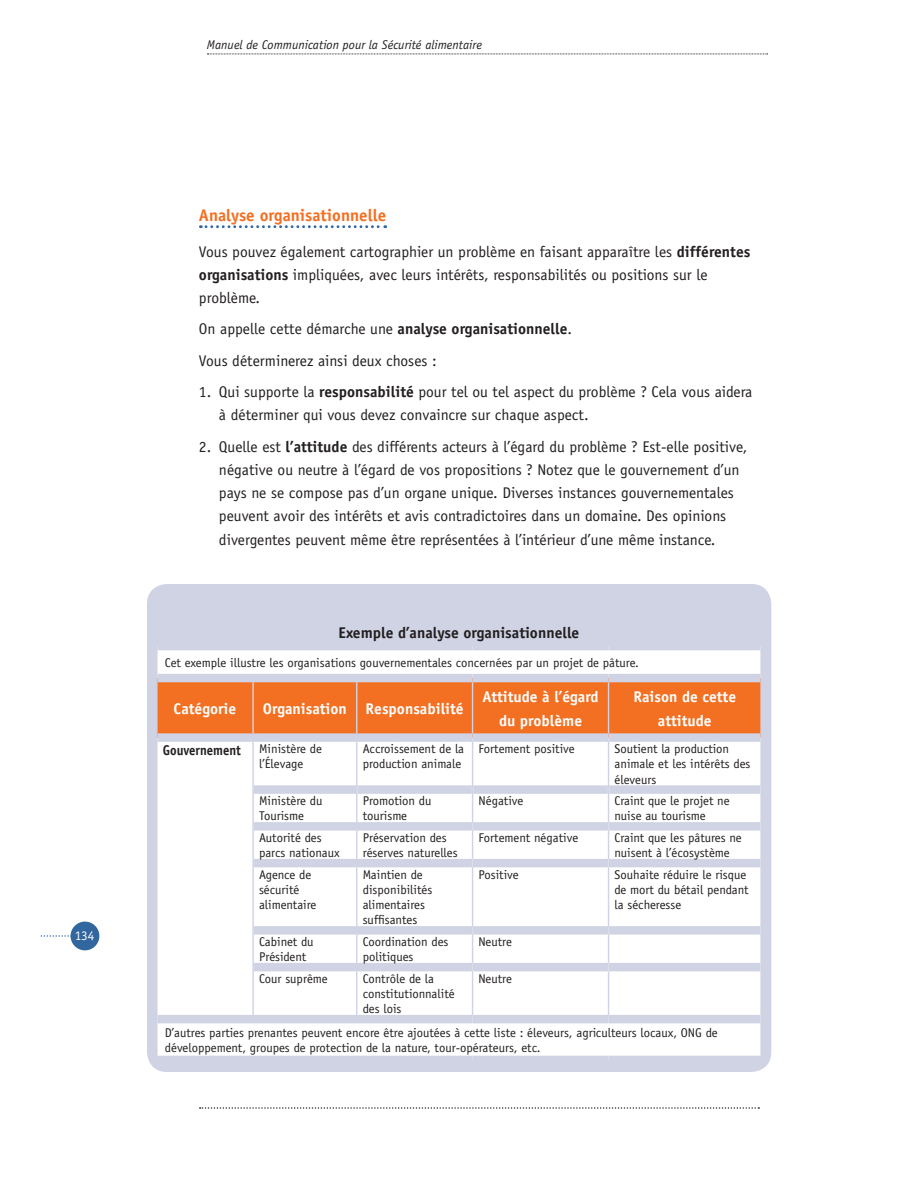
<style>
.page{position:relative;width:918px;height:1188px;background:#fff}
.page>*{position:absolute;margin:0;border:0;box-sizing:border-box;transform-origin:0 0}
.t1{font:700 16.95px "Officina Sans";color:#f36f21}
.t2{font:15.45px/23.2px "Officina Sans";color:#231f20}
.t3{font:700 15.45px/23.2px "Officina Sans";color:#fff;text-align:center}
.t4{font:700 15.45px "Officina Sans";color:#231f20}
.t5{font:700 14.1px "Officina Sans";color:#231f20;scale:.9 1}
.t6{font:13.2px "Officina Sans";color:#fff}
.t7{font:12.75px/15.3px "Officina Sans";color:#231f20}
.t8{font:italic 12.75px "Officina Sans";color:#231f20}
.s1{font-weight:700}
</style>
<div class="page">
<svg style="left:40px;top:935px;width:31px;height:2px"></svg>
<svg style="left:207px;top:54px;width:561px;height:1px"></svg>
<svg style="left:200px;top:1107px;width:559px;height:2px"></svg>
<div style="left:71px;top:922px;width:28px;height:28px;background:#31669f;border-radius:50%"></div>
<div style="left:147px;top:584px;width:624px;height:488px;background:#cfd3e4;border-radius:20px"></div>
<svg style="left:200px;top:225px;width:186px;height:3px"></svg>
<div style="left:158px;top:650px;width:602px;height:406px;background:#fff"></div>
<div style="left:158px;top:682px;width:602px;height:51px;background:#f36f21"></div>
<div style="left:254px;top:785px;width:102px;height:9px;background:#cfd3e4"></div>
<div style="left:357px;top:785px;width:115px;height:9px;background:#cfd3e4"></div>
<div style="left:473px;top:785px;width:135px;height:9px;background:#cfd3e4"></div>
<div style="left:609px;top:785px;width:151px;height:9px;background:#cfd3e4"></div>
<hr style="left:252px;top:682px;width:2px;height:51px;background:#cfd3e4">
<hr style="left:356px;top:682px;width:1px;height:51px;background:#cfd3e4">
<hr style="left:472px;top:682px;width:1px;height:51px;background:#cfd3e4">
<hr style="left:608px;top:682px;width:1px;height:51px;background:#cfd3e4">
<hr style="left:252px;top:742px;width:2px;height:48px;background:#cfd3e4">
<hr style="left:356px;top:742px;width:1px;height:48px;background:#cfd3e4">
<hr style="left:472px;top:742px;width:1px;height:48px;background:#cfd3e4">
<hr style="left:608px;top:742px;width:1px;height:48px;background:#cfd3e4">
<hr style="left:252px;top:790px;width:2px;height:36px;background:#cfd3e4">
<hr style="left:356px;top:790px;width:1px;height:32px;background:#cfd3e4">
<hr style="left:472px;top:790px;width:1px;height:32px;background:#cfd3e4">
<hr style="left:608px;top:790px;width:1px;height:32px;background:#cfd3e4">
<hr style="left:252px;top:826px;width:2px;height:37px;background:#cfd3e4">
<svg style="left:356px;top:831px;width:1px;height:28px"></svg>
<svg style="left:472px;top:831px;width:1px;height:28px"></svg>
<svg style="left:608px;top:831px;width:1px;height:28px"></svg>
<hr style="left:252px;top:863px;width:2px;height:67px;background:#cfd3e4">
<hr style="left:356px;top:867px;width:1px;height:59px;background:#cfd3e4">
<hr style="left:472px;top:867px;width:1px;height:59px;background:#cfd3e4">
<hr style="left:608px;top:867px;width:1px;height:59px;background:#cfd3e4">
<hr style="left:252px;top:930px;width:2px;height:37px;background:#cfd3e4">
<svg style="left:356px;top:935px;width:1px;height:28px"></svg>
<svg style="left:472px;top:935px;width:1px;height:28px"></svg>
<svg style="left:608px;top:935px;width:1px;height:28px"></svg>
<div style="left:254px;top:822px;width:219px;height:9px;background:#cfd3e4"></div>
<div style="left:473px;top:822px;width:136px;height:9px;background:#cfd3e4"></div>
<div style="left:609px;top:822px;width:151px;height:9px;background:#cfd3e4"></div>
<div style="left:254px;top:859px;width:219px;height:8px;background:#cfd3e4"></div>
<div style="left:473px;top:859px;width:136px;height:8px;background:#cfd3e4"></div>
<div style="left:609px;top:859px;width:151px;height:8px;background:#cfd3e4"></div>
<div style="left:254px;top:926px;width:219px;height:9px;background:#cfd3e4"></div>
<div style="left:473px;top:926px;width:136px;height:9px;background:#cfd3e4"></div>
<div style="left:609px;top:926px;width:151px;height:9px;background:#cfd3e4"></div>
<div style="left:254px;top:963px;width:219px;height:8px;background:#cfd3e4"></div>
<div style="left:473px;top:963px;width:136px;height:8px;background:#cfd3e4"></div>
<div style="left:609px;top:963px;width:151px;height:8px;background:#cfd3e4"></div>
<hr style="left:252px;top:967px;width:2px;height:48px;background:#cfd3e4">
<hr style="left:356px;top:971px;width:1px;height:44px;background:#cfd3e4">
<hr style="left:472px;top:971px;width:1px;height:44px;background:#cfd3e4">
<hr style="left:608px;top:971px;width:1px;height:44px;background:#cfd3e4">
<div style="left:158px;top:674px;width:315px;height:8px;background:#cfd3e4"></div>
<div style="left:473px;top:674px;width:136px;height:8px;background:#cfd3e4"></div>
<div style="left:609px;top:674px;width:151px;height:8px;background:#cfd3e4"></div>
<div style="left:158px;top:733px;width:315px;height:9px;background:#cfd3e4"></div>
<div style="left:473px;top:733px;width:136px;height:9px;background:#cfd3e4"></div>
<div style="left:609px;top:733px;width:151px;height:9px;background:#cfd3e4"></div>
<div style="left:158px;top:1015px;width:315px;height:8px;background:#cfd3e4"></div>
<div style="left:473px;top:1015px;width:136px;height:8px;background:#cfd3e4"></div>
<div style="left:609px;top:1015px;width:151px;height:8px;background:#cfd3e4"></div>
<p class="t6" style="left:75px;top:931px;width:21px">134</p>
<p class="t8" style="left:207px;top:40px;width:277px">Manuel de Communication pour la Sécurité alimentaire</p>
<h1 class="t1" style="left:199px;top:209px;width:189px">Analyse organisationnelle</h1>
<p class="t2" style="left:199px;top:241px;width:553px">Vous pouvez également cartographier un problème en faisant apparaître les <span class="s1">différentes organisations</span> impliquées, avec leurs intérêts, responsabilités ou positions sur le problème.</p>
<p class="t2" style="left:199px;top:315px;width:375px;line-height:31.3px">On appelle cette démarche une <span class="s1">analyse organisationnelle</span>.<br>Vous déterminerez ainsi deux choses :</p>
<p class="t2" style="left:219px;top:381px;width:535px;text-indent:-20px">1. Qui supporte la <span class="s1">responsabilité</span> pour tel ou tel aspect du problème ? Cela vous aidera à déterminer qui vous devez convaincre sur chaque aspect.</p>
<p class="t2" style="left:219px;top:436px;width:530px;text-indent:-20px">2. Quelle est <span class="s1">l’attitude</span> des différents acteurs à l’égard du problème ? Est-elle positive, négative ou neutre à l’égard de vos propositions ? Notez que le gouvernement d’un pays ne se compose pas d’un organe unique. Diverses instances gouvernementales peuvent avoir des intérêts et avis contradictoires dans un domaine. Des opinions divergentes peuvent même être représentées à l’intérieur d’une même instance.</p>
<p class="t4" style="left:339px;top:627px;width:242px">Exemple d’analyse organisationnelle</p>
<p class="t7" style="left:165px;top:656px;width:476px">Cet exemple illustre les organisations gouvernementales concernées par un projet de pâture.</p>
<p class="t3" style="left:174px;top:698px;width:64px">Catégorie</p>
<p class="t3" style="left:263px;top:698px;width:202px">Organisation Responsabilité</p>
<p class="t3" style="left:482px;top:687px;width:118px">Attitude à l’égard du problème</p>
<p class="t3" style="left:634px;top:687px;width:104px">Raison de cette attitude</p>
<p class="t5" style="left:163px;top:744px;width:88px">Gouvernement</p>
<p class="t7" style="left:259px;top:742px;width:64px">Ministère de l’Élevage</p>
<p class="t7" style="left:363px;top:742px;width:103px">Accroissement de la production animale</p>
<p class="t7" style="left:479px;top:742px;width:98px">Fortement positive</p>
<p class="t7" style="left:615px;top:742px;width:137px">Soutient la production animale et les intérêts des éleveurs</p>
<p class="t7" style="left:259px;top:794px;width:65px">Ministère du<br>Tourisme</p>
<p class="t7" style="left:363px;top:794px;width:70px">Promotion du tourisme</p>
<p class="t7" style="left:479px;top:794px;width:46px">Négative</p>
<p class="t7" style="left:615px;top:794px;width:117px">Craint que le projet ne nuise au tourisme</p>
<p class="t7" style="left:259px;top:831px;width:82px">Autorité des parcs nationaux</p>
<p class="t7" style="left:363px;top:831px;width:97px">Préservation des réserves naturelles</p>
<p class="t7" style="left:479px;top:831px;width:101px">Fortement négative</p>
<p class="t7" style="left:615px;top:831px;width:129px">Craint que les pâtures ne nuisent à l’écosystème</p>
<p class="t7" style="left:259px;top:868px;width:59px">Agence de sécurité alimentaire</p>
<p class="t7" style="left:363px;top:868px;width:71px">Maintien de disponibilités alimentaires suffisantes</p>
<p class="t7" style="left:479px;top:868px;width:42px">Positive</p>
<p class="t7" style="left:615px;top:868px;width:136px">Souhaite réduire le risque de mort du bétail pendant la sécheresse</p>
<p class="t7" style="left:259px;top:935px;width:56px">Cabinet du<br>Président</p>
<p class="t7" style="left:363px;top:935px;width:87px">Coordination des politiques</p>
<p class="t7" style="left:478px;top:935px;width:35px">Neutre</p>
<p class="t7" style="left:259px;top:972px;width:70px">Cour suprême</p>
<p class="t7" style="left:363px;top:972px;width:94px">Contrôle de la constitutionnalité des lois</p>
<p class="t7" style="left:478px;top:972px;width:35px">Neutre</p>
<p class="t7" style="left:165px;top:1026px;width:555px">D’autres parties prenantes peuvent encore être ajoutées à cette liste : éleveurs, agriculteurs locaux, ONG de développement, groupes de protection de la nature, tour-opérateurs, etc.</p>
</div>
